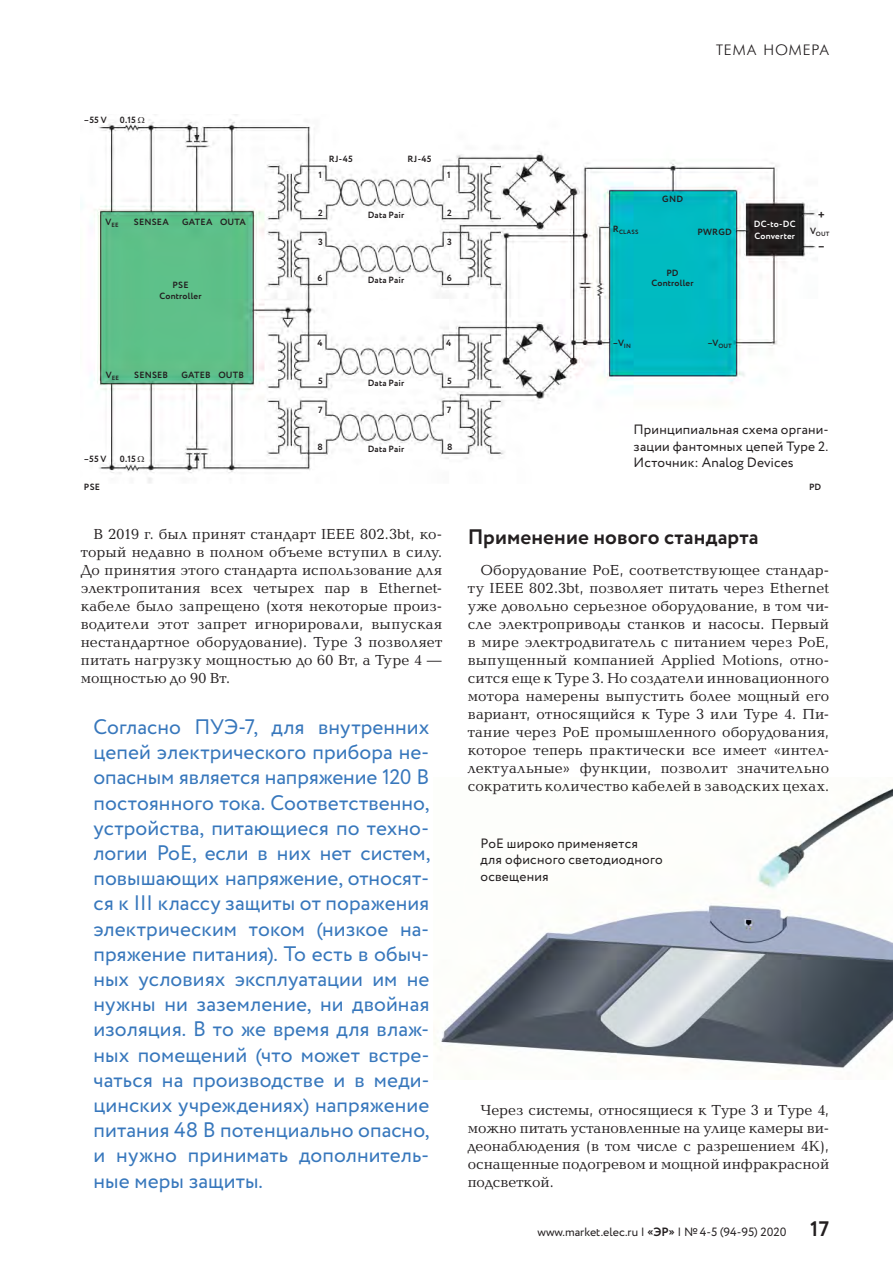
<style>
.page{position:relative;width:893px;height:1263px;background:#fff}
.page>*{position:absolute;margin:0;border:0;box-sizing:border-box;transform-origin:0 0}
.t1{font:21px/25.2px "Circe";letter-spacing:.005em;color:#3777bc;text-align:justify}
.t2{font:700 21px "Circe";letter-spacing:.005em;color:#231f20}
.t3{font:15px/18px "Baltica C";color:#231f20;text-align:justify}
.t4{font:15px "Futuris C";letter-spacing:.065em;color:#231f20}
.t5{font:13.5px/16.5px "Circe";letter-spacing:.015em;color:#231f20}
.t6{font:12px "Circe";color:#231f20}
.t7{font:700 12px "Circe";color:#231f20}
.t8{font:700 9px/10.5px "Circe";letter-spacing:.02em;color:#231f20;text-align:center}
.t9{font:700 9px/12px "Circe";letter-spacing:.025em;color:#fff}
.t10{font:700 6.15px "Circe";letter-spacing:.025em;color:#231f20}
.s1{font-weight:700;font-size:10.5px}
.s2{font-weight:700}
.s3{font-weight:700;font-size:21px}
</style>
<div class="page">
<img style="left:434px;top:788px;width:459px;height:283px">
<img style="left:81px;top:119px;width:737px;height:364px">
<svg style="left:138px;top:119px;width:6px;height:4px"></svg>
<svg style="left:138px;top:456px;width:6px;height:6px"></svg>
<p class="t8" style="left:84px;top:115px;width:24px">–55 V</p>
<p class="t8" style="left:120px;top:115px;width:17px">0.15</p>
<p class="t10" style="left:106px;top:221px;width:15px"><sup>V</sup>EE</p>
<p class="t8" style="left:134px;top:217px;width:36px">SENSEA</p>
<p class="t8" style="left:182px;top:217px;width:65px">GATEA OUTA</p>
<p class="t8" style="left:159px;top:280px;width:44px">PSE<br>Controller</p>
<p class="t10" style="left:106px;top:373px;width:15px"><sup>V</sup>EE</p>
<p class="t8" style="left:134px;top:370px;width:35px">SENSEB</p>
<p class="t8" style="left:181px;top:370px;width:64px">GATEB OUTB</p>
<p class="t8" style="left:329px;top:154px;width:26px">RJ-45</p>
<p class="t8" style="left:407px;top:154px;width:26px">RJ-45</p>
<p class="t8" style="left:318px;top:170px;width:5px">1</p>
<p class="t8" style="left:447px;top:170px;width:5px">1</p>
<p class="t8" style="left:318px;top:208px;width:6px">2</p>
<p class="t8" style="left:447px;top:208px;width:6px">2</p>
<p class="t8" style="left:368px;top:210px;width:38px">Data Pair</p>
<p class="t8" style="left:318px;top:237px;width:6px">3</p>
<p class="t8" style="left:447px;top:237px;width:6px">3</p>
<p class="t8" style="left:317px;top:274px;width:7px">6</p>
<p class="t8" style="left:447px;top:274px;width:7px">6</p>
<p class="t8" style="left:368px;top:276px;width:38px">Data Pair</p>
<p class="t8" style="left:317px;top:338px;width:7px">4</p>
<p class="t8" style="left:446px;top:338px;width:7px">4</p>
<p class="t8" style="left:318px;top:377px;width:6px">5</p>
<p class="t8" style="left:447px;top:377px;width:6px">5</p>
<p class="t8" style="left:368px;top:378px;width:38px">Data Pair</p>
<p class="t8" style="left:318px;top:405px;width:6px">7</p>
<p class="t8" style="left:447px;top:405px;width:6px">7</p>
<p class="t4" style="left:716px;top:42px;width:115px">ТЕМА НОМЕРА</p>
<p class="t8" style="left:662px;top:194px;width:22px">GND</p>
<p class="t10" style="left:613px;top:227px;width:27px"><sup>R</sup>CLASS</p>
<p class="t8" style="left:697px;top:227px;width:36px">PWRGD</p>
<p class="t8" style="left:651px;top:268px;width:44px">PD<br>Controller</p>
<p class="t8" style="left:613px;top:338px;width:20px">–V<sub>IN</sub></p>
<p class="t10" style="left:707px;top:341px;width:26px"><sup>–V</sup>OUT</p>
<p class="t9" style="left:754px;top:218px;width:43px">DC-to-DC<br>Converter</p>
<p class="t7" style="left:818px;top:206px;width:9px">+</p>
<p class="t7" style="left:818px;top:238px;width:9px">–</p>
<p class="t10" style="left:810px;top:230px;width:21px"><sup>V</sup>OUT</p>
<p class="t5" style="left:634px;top:422px;width:197px;text-align:justify">Принципиальная схема органи&shy;зации фантомных цепей Type 2.<br>Источник: Analog Devices</p>
<p class="t8" style="left:317px;top:442px;width:7px">8</p>
<p class="t8" style="left:447px;top:442px;width:7px">8</p>
<p class="t8" style="left:368px;top:444px;width:38px">Data Pair</p>
<p class="t8" style="left:84px;top:454px;width:24px">–55 V</p>
<p class="t8" style="left:120px;top:454px;width:17px">0.15</p>
<p class="t8" style="left:84px;top:482px;width:18px">PSE</p>
<p class="t8" style="left:809px;top:482px;width:14px">PD</p>
<p class="t3" style="left:81px;top:527px;width:363px;text-indent:13px">В 2019 г. был принят стандарт IEEE 802.3bt, ко&shy;торый недавно в полном объеме вступил в силу.<br>До принятия этого стандарта использование для электропитания всех четырех пар в Ethernet&shy;кабеле было запрещено (хотя некоторые произ&shy;водители этот запрет игнорировали, выпуская нестандартное оборудование). Type 3 позволяет питать нагрузку мощностью до 60 Вт, а Type 4 — мощностью до 90 Вт.</p>
<p class="t1" style="left:93px;top:715px;width:338px">Согласно ПУЭ-7, для внутренних цепей электрического прибора не&shy;опасным является напряжение 120 В постоянного тока. Соответственно, устройства, питающиеся по техно&shy;логии PoE, если в них нет систем, повышающих напряжение, относят&shy;ся к III классу защиты от поражения электрическим током (низкое на&shy;пряжение питания). То есть в обыч&shy;ных условиях эксплуатации им не нужны ни заземление, ни двойная изоляция. В то же время для влаж&shy;ных помещений (что может встре&shy;чаться на производстве и в меди&shy;цинских учреждениях) напряжение питания 48 В потенциально опасно, и нужно принимать дополнитель&shy;ные меры защиты.</p>
<h1 class="t2" style="left:468px;top:522px;width:292px">Применение нового стандарта</h1>
<p class="t3" style="left:468px;top:563px;width:363px;text-indent:13px">Оборудование PoE, соответствующее стандар&shy;ту IEEE 802.3bt, позволяет питать через Ethernet уже довольно серьезное оборудование, в том чи&shy;сле электроприводы станков и насосы. Первый в мире электродвигатель с питанием через PoE, выпущенный компанией Applied Motions, отно&shy;сится еще к Type 3. Но создатели инновационного мотора намерены выпустить более мощный его вариант, относящийся к Type 3 или Type 4. Пи&shy;тание через PoE промышленного оборудования, которое теперь практически все имеет «интел&shy;лектуальные» функции, позволит значительно сократить количество кабелей в заводских цехах.</p>
<p class="t5" style="left:480px;top:836px;width:184px">PoE широко применяется для офисного светодиодного освещения</p>
<p class="t3" style="left:468px;top:1103px;width:363px;text-indent:13px">Через системы, относящиеся к Type 3 и Type 4, можно питать установленные на улице камеры ви&shy;деонаблюдения (в том числе с разрешением 4K), оснащенные подогревом и мощной инфракрасной подсветкой.</p>
<p class="t6" style="left:538px;top:1224px;width:293px">www.market.elec.ru | <span class="s1">«</span><span class="s2">ЭР</span><span class="s1">»</span> | №4-5 (94-95) 2020 <span class="s3">17</span></p>
</div>
